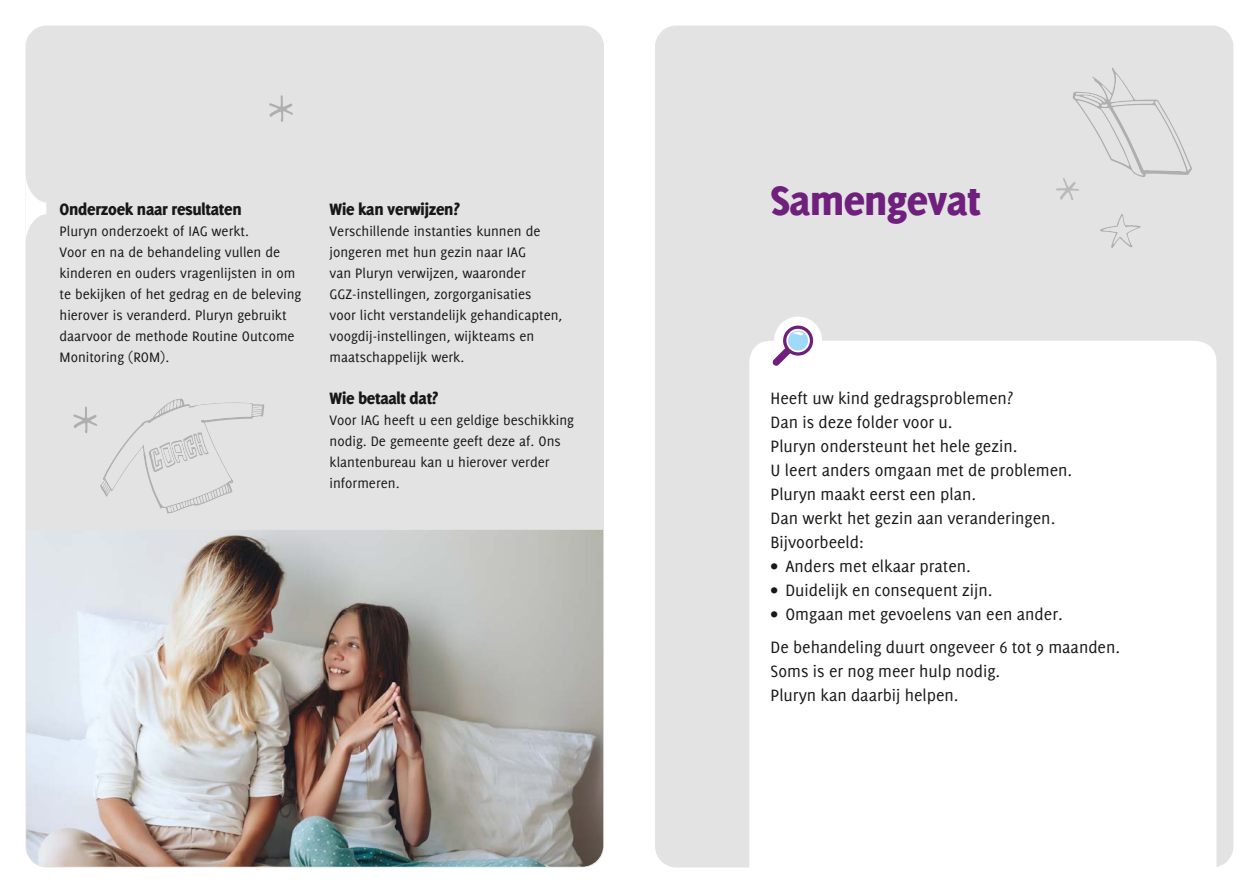
<style>
.page{position:relative;width:1259px;height:893px;background:#fff}
.page>*{position:absolute;margin:0;border:0;box-sizing:border-box;transform-origin:0 0}
.t1{font:800 45px "Delicious";letter-spacing:-.015em;color:#6f207c}
.t2{font:18px/24px "Delicious";color:#181716}
.t3{font:800 18px "Delicious";letter-spacing:-.015em;color:#181716}
.t4{font:15px/21px "Delicious";color:#181716}
</style>
<div class="page">
<div style="left:655px;top:26px;width:578px;height:841px;background:#e3e3e3;border-radius:21px"></div>
<div style="left:26px;top:26px;width:578px;height:841px;background:#e3e3e3;border-radius:21px"></div>
<div style="left:749px;top:341px;width:467px;height:526px;background:#fff"></div>
<svg style="left:269px;top:95px;width:24px;height:27px"></svg>
<svg style="left:1056px;top:68px;width:136px;height:180px"></svg>
<img style="left:26px;top:530px;width:577px;height:337px">
<svg style="left:73px;top:398px;width:191px;height:116px"></svg>
<svg style="left:26px;top:180px;width:20px;height:56px"></svg>
<div style="left:774px;top:317px;width:48px;height:48px;background:#fff;border-radius:50%"></div>
<svg style="left:772px;top:324px;width:42px;height:42px"></svg>
<p class="t3" style="left:60px;top:198px;width:184px">Onderzoek naar resultaten</p>
<p class="t4" style="left:60px;top:220px;width:243px">Pluryn onderzoekt of IAG werkt.<br>Voor en na de behandeling vullen de kinderen en ouders vragenlijsten in om te bekijken of het gedrag en de beleving hierover is veranderd. Pluryn gebruikt daarvoor de methode Routine Outcome Monitoring (ROM).</p>
<p class="t3" style="left:330px;top:198px;width:132px">Wie kan verwijzen?</p>
<p class="t4" style="left:330px;top:220px;width:234px">Verschillende instanties kunnen de jongeren met hun gezin naar IAG<br>van Pluryn verwijzen, waaronder GGZ-instellingen, zorgorganisaties<br>voor licht verstandelijk gehandicapten, voogdij-instellingen, wijkteams en maatschappelijk werk.</p>
<p class="t3" style="left:330px;top:387px;width:110px">Wie betaalt dat?</p>
<p class="t4" style="left:330px;top:409px;width:246px">Voor IAG heeft u een geldige beschikking nodig. De gemeente geeft deze af. Ons klantenbureau kan u hierover verder informeren.</p>
<h1 class="t1" style="left:770px;top:174px;width:212px">Samengevat</h1>
<p class="t2" style="left:770px;top:386px;width:303px">Heeft uw kind gedragsproblemen?<br>Dan is deze folder voor u.<br>Pluryn ondersteunt het hele gezin.<br>U leert anders omgaan met de problemen.<br>Pluryn maakt eerst een plan.<br>Dan werkt het gezin aan veranderingen.<br>Bijvoorbeeld:</p>
<p class="t2" style="left:770px;top:554px;width:202px">• Anders met elkaar praten.</p>
<p class="t2" style="left:770px;top:578px;width:223px">• Duidelijk en consequent zijn.</p>
<p class="t2" style="left:770px;top:597px;width:351px;line-height:33px">• Omgaan met gevoelens van een ander.<br>De behandeling duurt ongeveer 6 tot 9 maanden.</p>
<p class="t2" style="left:770px;top:659px;width:231px">Soms is er nog meer hulp nodig.<br>Pluryn kan daarbij helpen.</p>
</div>
